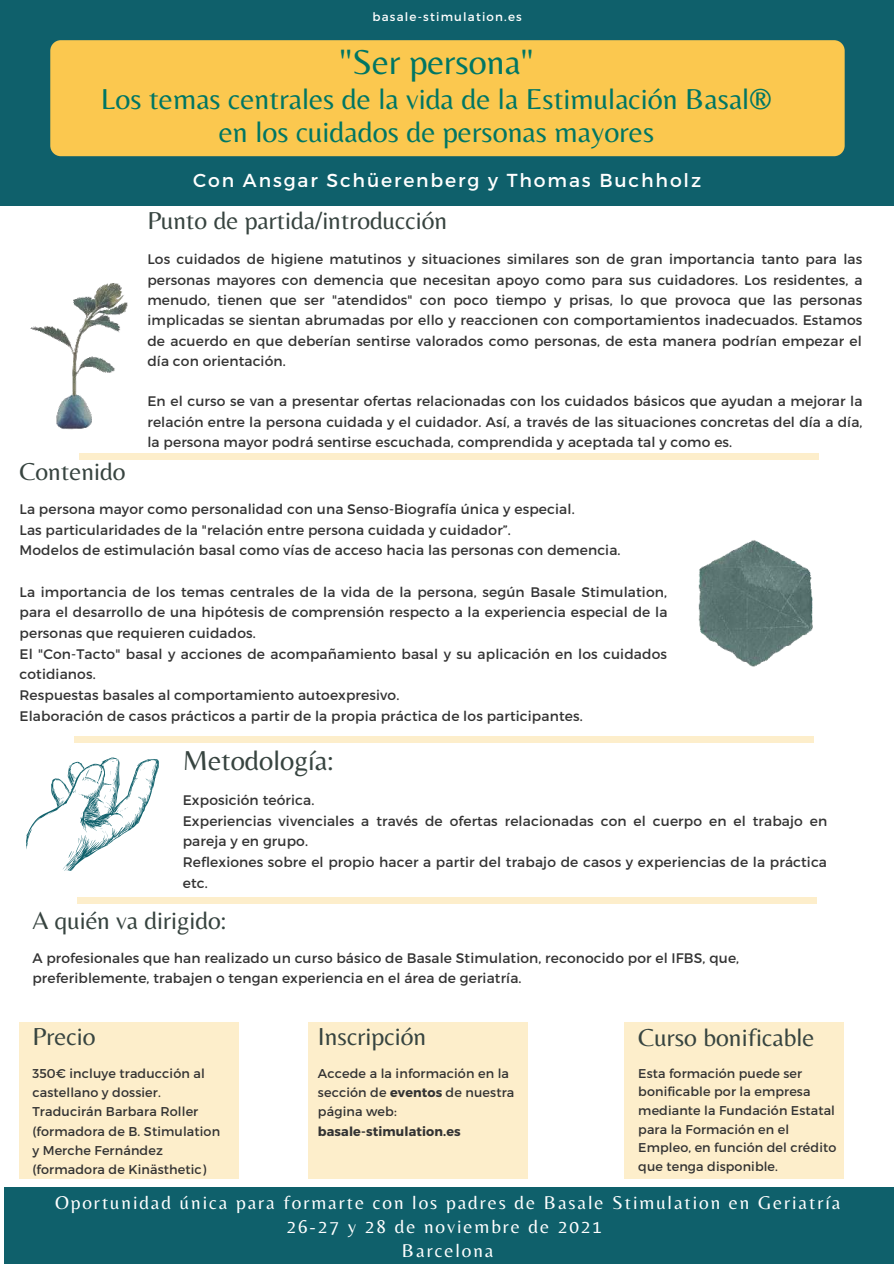
<style>
.page{position:relative;width:894px;height:1264px;background:#fff}
.page>*{position:absolute;margin:0;border:0;box-sizing:border-box;transform-origin:0 0}
.t1{font:35.85px "Belleza";color:#007664}
.t2{font:30px/33.8px "Belleza";color:#007664;text-align:center}
.t3{font:28.5px "Belleza";color:#374440}
.t4{font:25.5px "Belleza";color:#374440}
.t5{font:19.2px/23.7px "Belleza";letter-spacing:.1em;color:#fff;text-align:center}
.t6{font:18.75px "Montserrat";letter-spacing:.1em;color:#fff}
.t7{font:13.8px/20.7px "Montserrat";letter-spacing:.01em;color:#333}
.t8{font:12.75px/19.2px "Montserrat";letter-spacing:.01em;color:#333}
.t9{font:700 12.75px "Montserrat";letter-spacing:.01em;color:#333}
.t10{font:11.85px "Montserrat";letter-spacing:.1em;color:#fff}
.s1{font-weight:700}
</style>
<div class="page">
<div style="left:0;top:0;width:893px;height:206px;background:#0f606b"></div>
<div style="left:624px;top:1022px;width:219px;height:156px;background:#fdeecb"></div>
<div style="left:79px;top:453px;width:739px;height:7px;background:#fdeecb"></div>
<div style="left:4px;top:1187px;width:889px;height:76px;background:#0f606b"></div>
<svg style="left:26px;top:757px;width:133px;height:113px"></svg>
<img style="left:30px;top:283px;width:98px;height:147px">
<img style="left:698px;top:540px;width:115px;height:127px">
<div style="left:19px;top:1022px;width:220px;height:156px;background:#fdeecb"></div>
<div style="left:50px;top:40px;width:794px;height:116px;background:#fbc84f;border-radius:11px"></div>
<div style="left:75px;top:735px;width:738px;height:7px;background:#fdeecb"></div>
<div style="left:77px;top:897px;width:739px;height:7px;background:#fdeecb"></div>
<div style="left:308px;top:1022px;width:220px;height:156px;background:#fdeecb"></div>
<p class="t10" style="left:372px;top:10px;width:151px">basale-stimulation.es</p>
<h1 class="t1" style="left:339px;top:40px;width:195px">"Ser persona"</h1>
<h2 class="t2" style="left:101px;top:81px;width:672px">Los temas centrales de la vida de la Estimulación Basal® en los cuidados de personas mayores</h2>
<h3 class="t6" style="left:193px;top:168px;width:509px">Con Ansgar Schüerenberg y Thomas Buchholz</h3>
<h3 class="t4" style="left:147px;top:206px;width:301px">Punto de partida/introducción</h3>
<p class="t7" style="left:147px;top:249px;width:716px;line-height:20.2px;text-align:justify">Los cuidados de higiene matutinos y situaciones similares son de gran importancia tanto para las personas mayores con demencia que necesitan apoyo como para sus cuidadores. Los residentes, a menudo, tienen que ser "atendidos" con poco tiempo y prisas, lo que provoca que las personas implicadas se sientan abrumadas por ello y reaccionen con comportamientos inadecuados. Estamos de acuerdo en que deberían sentirse valorados como personas, de esta manera podrían empezar el día con orientación.</p>
<p class="t7" style="left:147px;top:391px;width:716px;line-height:20.2px;text-align:justify">En el curso se van a presentar ofertas relacionadas con los cuidados básicos que ayudan a mejorar la relación entre la persona cuidada y el cuidador. Así, a través de las situaciones concretas del día a día, la persona mayor podrá sentirse escuchada, comprendida y aceptada tal y como es.</p>
<h3 class="t4" style="left:19px;top:456px;width:107px">Contenido</h3>
<p class="t7" style="left:19px;top:498px;width:602px">La persona mayor como personalidad con una Senso-Biografía única y especial.<br>Las particularidades de la "relación entre persona cuidada y cuidador”.<br>Modelos de estimulación basal como vías de acceso hacia las personas con demencia.</p>
<p class="t7" style="left:19px;top:581px;width:649px">La importancia de los temas centrales de la vida de la persona, según Basale Stimulation, para el desarrollo de una hipótesis de comprensión respecto a la experiencia especial de la personas que requieren cuidados.<br>El "Con-Tacto" basal y acciones de acompañamiento basal y su aplicación en los cuidados cotidianos.<br>Respuestas basales al comportamiento autoexpresivo.<br>Elaboración de casos prácticos a partir de la propia práctica de los participantes.</p>
<h3 class="t3" style="left:183px;top:743px;width:152px">Metodología:</h3>
<p class="t7" style="left:183px;top:789px;width:646px">Exposición teórica.<br>Experiencias vivenciales a través de ofertas relacionadas con el cuerpo en el trabajo en pareja y en grupo.<br>Reflexiones sobre el propio hacer a partir del trabajo de casos y experiencias de la práctica etc.</p>
<h3 class="t4" style="left:32px;top:905px;width:195px">A quién va dirigido:</h3>
<p class="t7" style="left:32px;top:947px;width:708px;line-height:20.2px">A profesionales que han realizado un curso básico de Basale Stimulation, reconocido por el IFBS, que, preferiblemente, trabajen o tengan experiencia en el área de geriatría.</p>
<h3 class="t4" style="left:32px;top:1021px;width:65px">Precio</h3>
<p class="t8" style="left:32px;top:1063px;width:189px">350€ incluye traducción al castellano y dossier.<br>Traducirán Barbara Roller (formadora de B. Stimulation y Merche Fernández (formadora de Kinästhetic)</p>
<h3 class="t4" style="left:318px;top:1021px;width:110px">Inscripción</h3>
<p class="t8" style="left:318px;top:1063px;width:198px">Accede a la información en la sección de <span class="s1">eventos</span> de nuestra página web:</p>
<p class="t9" style="left:318px;top:1123px;width:144px">basale-stimulation.es</p>
<h3 class="t4" style="left:638px;top:1022px;width:178px">Curso bonificable</h3>
<p class="t8" style="left:638px;top:1063px;width:199px;line-height:18.6px">Esta formación puede ser bonificable por la empresa mediante la Fundación Estatal para la Formación en el<br>Empleo, en función del crédito que tenga disponible.</p>
<h3 class="t5" style="left:55px;top:1190px;width:786px">Oportunidad única para formarte con los padres de Basale Stimulation en Geriatría<br>26-27 y 28 de noviembre de 2021<br>Barcelona</h3>
</div>
